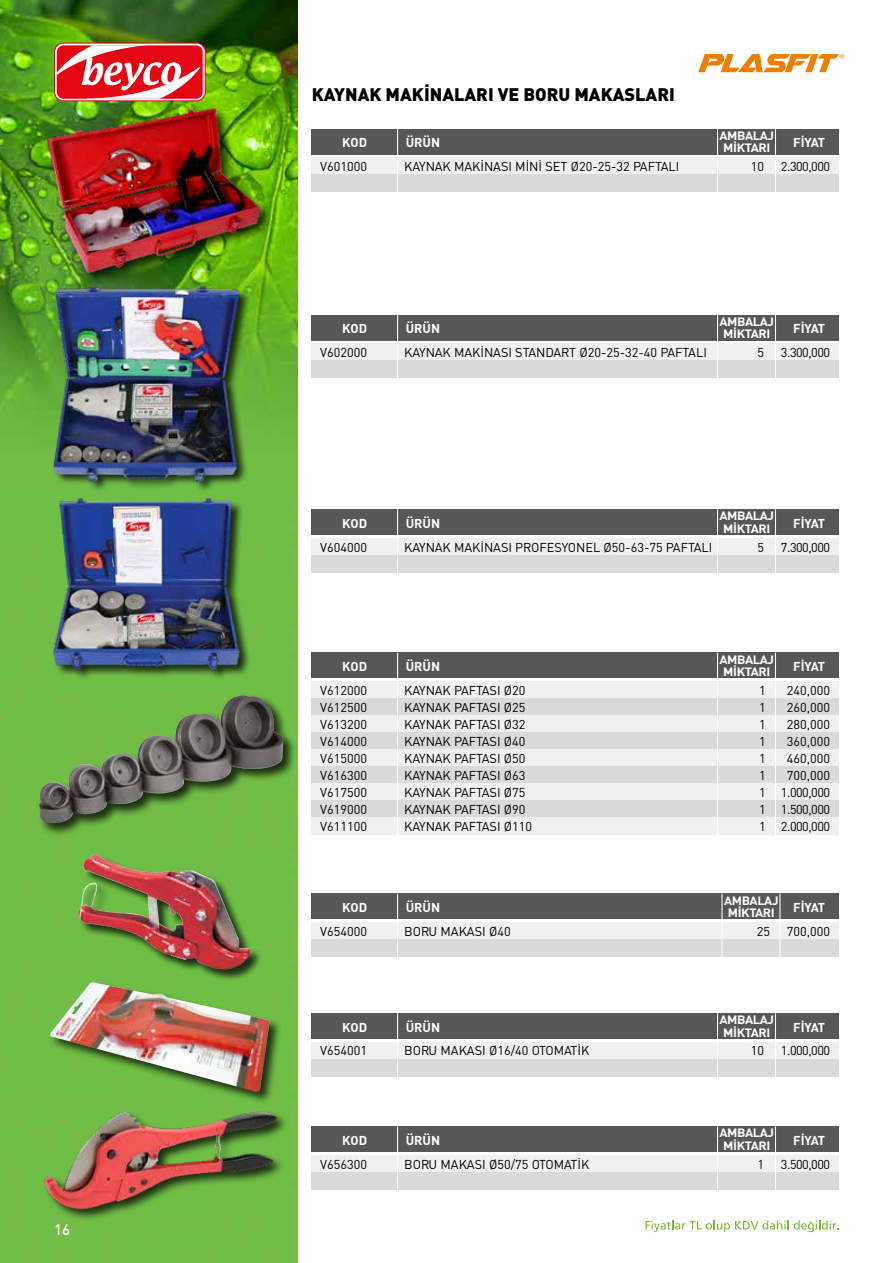
<style>
.page{position:relative;width:893px;height:1263px;background:#fff}
.page>*{position:absolute;margin:0;border:0;box-sizing:border-box;transform-origin:0 0}
.t1{font:18px "DIN Black Tr";color:#000}
.t2{font:15px "DIN Medium Tr";color:#fff}
.t3{font:12.75px "DIN Tr";color:#000}
.t4{font:12.75px "DINT Bold Tr";color:#fff}
.t5{font:12px/12.8px "DINT Bold Tr";letter-spacing:-.03em;color:#fff;text-align:center;scale:1.06 1}
</style>
<div class="page">
<img style="left:0;top:0;width:298px;height:1263px">
<div style="left:54px;top:43px;width:152px;height:58px;border:1px solid #e30613;border-radius:9px"></div>
<svg style="left:57px;top:45px;width:143px;height:54px"></svg>
<svg style="left:645px;top:1220px;width:194px;height:12px"></svg>
<svg style="left:698px;top:54px;width:147px;height:18px"></svg>
<div style="left:312px;top:344px;width:527px;height:17px;background:#f0f0f0"></div>
<div style="left:312px;top:361px;width:527px;height:17px;background:#dadada"></div>
<div style="left:312px;top:315px;width:527px;height:25px;background:#575756"></div>
<hr style="left:717px;top:315px;width:1px;height:67px;background:#fff">
<hr style="left:775px;top:315px;width:1px;height:67px;background:#fff">
<hr style="left:397px;top:315px;width:1px;height:67px;background:#fff">
<div style="left:312px;top:158px;width:527px;height:17px;background:#f0f0f0"></div>
<div style="left:312px;top:175px;width:527px;height:17px;background:#dadada"></div>
<div style="left:312px;top:129px;width:527px;height:25px;background:#575756"></div>
<hr style="left:717px;top:129px;width:1px;height:67px;background:#fff">
<hr style="left:775px;top:129px;width:1px;height:67px;background:#fff">
<hr style="left:397px;top:129px;width:1px;height:67px;background:#fff">
<div style="left:312px;top:538px;width:527px;height:17px;background:#f0f0f0"></div>
<div style="left:312px;top:555px;width:527px;height:17px;background:#dadada"></div>
<div style="left:312px;top:509px;width:527px;height:26px;background:#575756"></div>
<hr style="left:717px;top:509px;width:1px;height:67px;background:#fff">
<hr style="left:775px;top:509px;width:1px;height:67px;background:#fff">
<hr style="left:397px;top:509px;width:1px;height:67px;background:#fff">
<div style="left:312px;top:922px;width:527px;height:17px;background:#f0f0f0"></div>
<div style="left:312px;top:939px;width:527px;height:17px;background:#dadada"></div>
<div style="left:312px;top:894px;width:527px;height:25px;background:#575756"></div>
<hr style="left:721px;top:894px;width:2px;height:66px;background:#fff">
<hr style="left:779px;top:894px;width:1px;height:66px;background:#fff">
<hr style="left:397px;top:894px;width:1px;height:66px;background:#fff">
<div style="left:312px;top:1155px;width:527px;height:17px;background:#f0f0f0"></div>
<div style="left:312px;top:1172px;width:527px;height:17px;background:#dadada"></div>
<div style="left:312px;top:1126px;width:527px;height:26px;background:#575756"></div>
<hr style="left:717px;top:1126px;width:1px;height:67px;background:#fff">
<hr style="left:775px;top:1126px;width:1px;height:67px;background:#fff">
<hr style="left:397px;top:1126px;width:1px;height:67px;background:#fff">
<div style="left:312px;top:1042px;width:527px;height:17px;background:#f0f0f0"></div>
<div style="left:312px;top:1059px;width:527px;height:17px;background:#dadada"></div>
<div style="left:312px;top:1013px;width:527px;height:26px;background:#575756"></div>
<hr style="left:717px;top:1013px;width:1px;height:67px;background:#fff">
<hr style="left:775px;top:1013px;width:1px;height:67px;background:#fff">
<hr style="left:397px;top:1013px;width:1px;height:67px;background:#fff">
<div style="left:312px;top:681px;width:527px;height:17px;background:#f0f0f0"></div>
<div style="left:312px;top:698px;width:527px;height:17px;background:#dadada"></div>
<div style="left:312px;top:715px;width:527px;height:17px;background:#f0f0f0"></div>
<div style="left:312px;top:732px;width:527px;height:17px;background:#dadada"></div>
<div style="left:312px;top:749px;width:527px;height:17px;background:#f0f0f0"></div>
<div style="left:312px;top:766px;width:527px;height:17px;background:#dadada"></div>
<div style="left:312px;top:783px;width:527px;height:17px;background:#f0f0f0"></div>
<div style="left:312px;top:800px;width:527px;height:17px;background:#dadada"></div>
<div style="left:312px;top:817px;width:527px;height:17px;background:#f0f0f0"></div>
<div style="left:312px;top:653px;width:527px;height:25px;background:#575756"></div>
<hr style="left:717px;top:653px;width:1px;height:202px;background:#fff">
<hr style="left:775px;top:653px;width:1px;height:202px;background:#fff">
<hr style="left:397px;top:653px;width:1px;height:202px;background:#fff">
<div style="left:78px;top:854px;width:185px;height:128px;background:#000;opacity:.75"></div>
<img style="left:78px;top:855px;width:71px;height:64px">
<div style="left:48px;top:981px;width:235px;height:124px;background:#000;opacity:.75"></div>
<img style="left:60px;top:982px;width:33px;height:39px">
<div style="left:38px;top:694px;width:259px;height:142px;background:#000;opacity:.75"></div>
<img style="left:176px;top:695px;width:67px;height:34px">
<div style="left:44px;top:1110px;width:245px;height:111px;background:#000;opacity:.75"></div>
<img style="left:43px;top:1109px;width:235px;height:104px">
<div style="left:54px;top:286px;width:197px;height:207px;background:#000;opacity:.75"></div>
<img style="left:30px;top:284px;width:233px;height:200px">
<div style="left:53px;top:498px;width:198px;height:182px;background:#000;opacity:.75"></div>
<img style="left:33px;top:495px;width:225px;height:176px">
<div style="left:46px;top:107px;width:228px;height:178px;background:#000;opacity:.75"></div>
<img style="left:44px;top:105px;width:220px;height:170px">
<p class="t2" style="left:54px;top:1220px;width:17px">16</p>
<h1 class="t1" style="left:312px;top:82px;width:365px">KAYNAK MAKİNALARI VE BORU MAKASLARI</h1>
<p class="t5" style="left:719px;top:128px;width:53px">AMBALAJ<br>MİKTARI</p>
<p class="t4" style="left:342px;top:134px;width:27px">KOD</p>
<p class="t4" style="left:406px;top:134px;width:36px">ÜRÜN</p>
<p class="t4" style="left:793px;top:134px;width:34px">FİYAT</p>
<p class="t3" style="left:320px;top:158px;width:48px">V601000</p>
<p class="t3" style="left:404px;top:158px;width:277px">KAYNAK MAKİNASI MİNİ SET Ø20-25-32 PAFTALI</p>
<p class="t3" style="left:751px;top:158px;width:15px">10</p>
<p class="t3" style="left:781px;top:158px;width:51px">2.300,000</p>
<p class="t5" style="left:719px;top:314px;width:53px">AMBALAJ<br>MİKTARI</p>
<p class="t4" style="left:342px;top:320px;width:27px">KOD</p>
<p class="t4" style="left:406px;top:320px;width:36px">ÜRÜN</p>
<p class="t4" style="left:793px;top:320px;width:34px">FİYAT</p>
<p class="t3" style="left:320px;top:344px;width:48px">V602000</p>
<p class="t3" style="left:404px;top:344px;width:304px">KAYNAK MAKİNASI STANDART Ø20-25-32-40 PAFTALI</p>
<p class="t3" style="left:758px;top:344px;width:8px">5</p>
<p class="t3" style="left:781px;top:344px;width:51px">3.300,000</p>
<p class="t5" style="left:719px;top:509px;width:53px">AMBALAJ<br>MİKTARI</p>
<p class="t4" style="left:342px;top:515px;width:27px">KOD</p>
<p class="t4" style="left:406px;top:515px;width:36px">ÜRÜN</p>
<p class="t4" style="left:793px;top:515px;width:34px">FİYAT</p>
<p class="t3" style="left:320px;top:539px;width:48px">V604000</p>
<p class="t3" style="left:404px;top:539px;width:310px">KAYNAK MAKİNASI PROFESYONEL Ø50-63-75 PAFTALI</p>
<p class="t3" style="left:758px;top:539px;width:8px">5</p>
<p class="t3" style="left:781px;top:539px;width:51px">7.300,000</p>
<p class="t5" style="left:719px;top:652px;width:53px">AMBALAJ<br>MİKTARI</p>
<p class="t4" style="left:342px;top:658px;width:27px">KOD</p>
<p class="t4" style="left:406px;top:658px;width:36px">ÜRÜN</p>
<p class="t4" style="left:793px;top:658px;width:34px">FİYAT</p>
<p class="t3" style="left:320px;top:682px;width:48px">V612000</p>
<p class="t3" style="left:404px;top:682px;width:123px">KAYNAK PAFTASI Ø20</p>
<p class="t3" style="left:759px;top:682px;width:8px">1</p>
<p class="t3" style="left:787px;top:682px;width:45px">240,000</p>
<p class="t3" style="left:320px;top:699px;width:48px">V612500</p>
<p class="t3" style="left:404px;top:699px;width:123px">KAYNAK PAFTASI Ø25</p>
<p class="t3" style="left:759px;top:699px;width:8px">1</p>
<p class="t3" style="left:787px;top:699px;width:45px">260,000</p>
<p class="t3" style="left:320px;top:716px;width:48px">V613200</p>
<p class="t3" style="left:404px;top:716px;width:123px">KAYNAK PAFTASI Ø32</p>
<p class="t3" style="left:759px;top:716px;width:8px">1</p>
<p class="t3" style="left:787px;top:716px;width:45px">280,000</p>
<p class="t3" style="left:320px;top:733px;width:48px">V614000</p>
<p class="t3" style="left:404px;top:733px;width:123px">KAYNAK PAFTASI Ø40</p>
<p class="t3" style="left:759px;top:733px;width:8px">1</p>
<p class="t3" style="left:787px;top:733px;width:45px">360,000</p>
<p class="t3" style="left:320px;top:750px;width:48px">V615000</p>
<p class="t3" style="left:404px;top:750px;width:123px">KAYNAK PAFTASI Ø50</p>
<p class="t3" style="left:759px;top:750px;width:8px">1</p>
<p class="t3" style="left:787px;top:750px;width:45px">460,000</p>
<p class="t3" style="left:320px;top:767px;width:48px">V616300</p>
<p class="t3" style="left:404px;top:767px;width:123px">KAYNAK PAFTASI Ø63</p>
<p class="t3" style="left:759px;top:767px;width:8px">1</p>
<p class="t3" style="left:787px;top:767px;width:45px">700,000</p>
<p class="t3" style="left:320px;top:784px;width:48px">V617500</p>
<p class="t3" style="left:404px;top:784px;width:123px">KAYNAK PAFTASI Ø75</p>
<p class="t3" style="left:759px;top:784px;width:73px">1 1.000,000</p>
<p class="t3" style="left:320px;top:801px;width:48px">V619000</p>
<p class="t3" style="left:404px;top:801px;width:123px">KAYNAK PAFTASI Ø90</p>
<p class="t3" style="left:759px;top:801px;width:73px">1 1.500,000</p>
<p class="t3" style="left:320px;top:818px;width:48px">V611100</p>
<p class="t3" style="left:404px;top:818px;width:129px">KAYNAK PAFTASI Ø110</p>
<p class="t3" style="left:759px;top:818px;width:73px">1 2.000,000</p>
<p class="t5" style="left:724px;top:893px;width:53px">AMBALAJ<br>MİKTARI</p>
<p class="t4" style="left:342px;top:899px;width:27px">KOD</p>
<p class="t4" style="left:406px;top:899px;width:36px">ÜRÜN</p>
<p class="t4" style="left:793px;top:899px;width:34px">FİYAT</p>
<p class="t3" style="left:320px;top:923px;width:48px">V654000</p>
<p class="t3" style="left:404px;top:923px;width:108px">BORU MAKASI Ø40</p>
<p class="t3" style="left:757px;top:923px;width:15px">25</p>
<p class="t3" style="left:787px;top:923px;width:45px">700,000</p>
<p class="t5" style="left:719px;top:1013px;width:53px">AMBALAJ<br>MİKTARI</p>
<p class="t4" style="left:342px;top:1019px;width:27px">KOD</p>
<p class="t4" style="left:406px;top:1019px;width:36px">ÜRÜN</p>
<p class="t4" style="left:793px;top:1019px;width:34px">FİYAT</p>
<p class="t3" style="left:320px;top:1043px;width:48px">V654001</p>
<p class="t3" style="left:404px;top:1043px;width:187px">BORU MAKASI Ø16/40 OTOMATİK</p>
<p class="t3" style="left:751px;top:1043px;width:15px">10</p>
<p class="t3" style="left:781px;top:1043px;width:51px">1.000,000</p>
<p class="t5" style="left:719px;top:1126px;width:53px">AMBALAJ<br>MİKTARI</p>
<p class="t4" style="left:342px;top:1132px;width:27px">KOD</p>
<p class="t4" style="left:406px;top:1132px;width:36px">ÜRÜN</p>
<p class="t4" style="left:793px;top:1132px;width:34px">FİYAT</p>
<p class="t3" style="left:320px;top:1156px;width:48px">V656300</p>
<p class="t3" style="left:404px;top:1156px;width:187px">BORU MAKASI Ø50/75 OTOMATİK</p>
<p class="t3" style="left:758px;top:1156px;width:8px">1</p>
<p class="t3" style="left:781px;top:1156px;width:51px">3.500,000</p>
</div>
